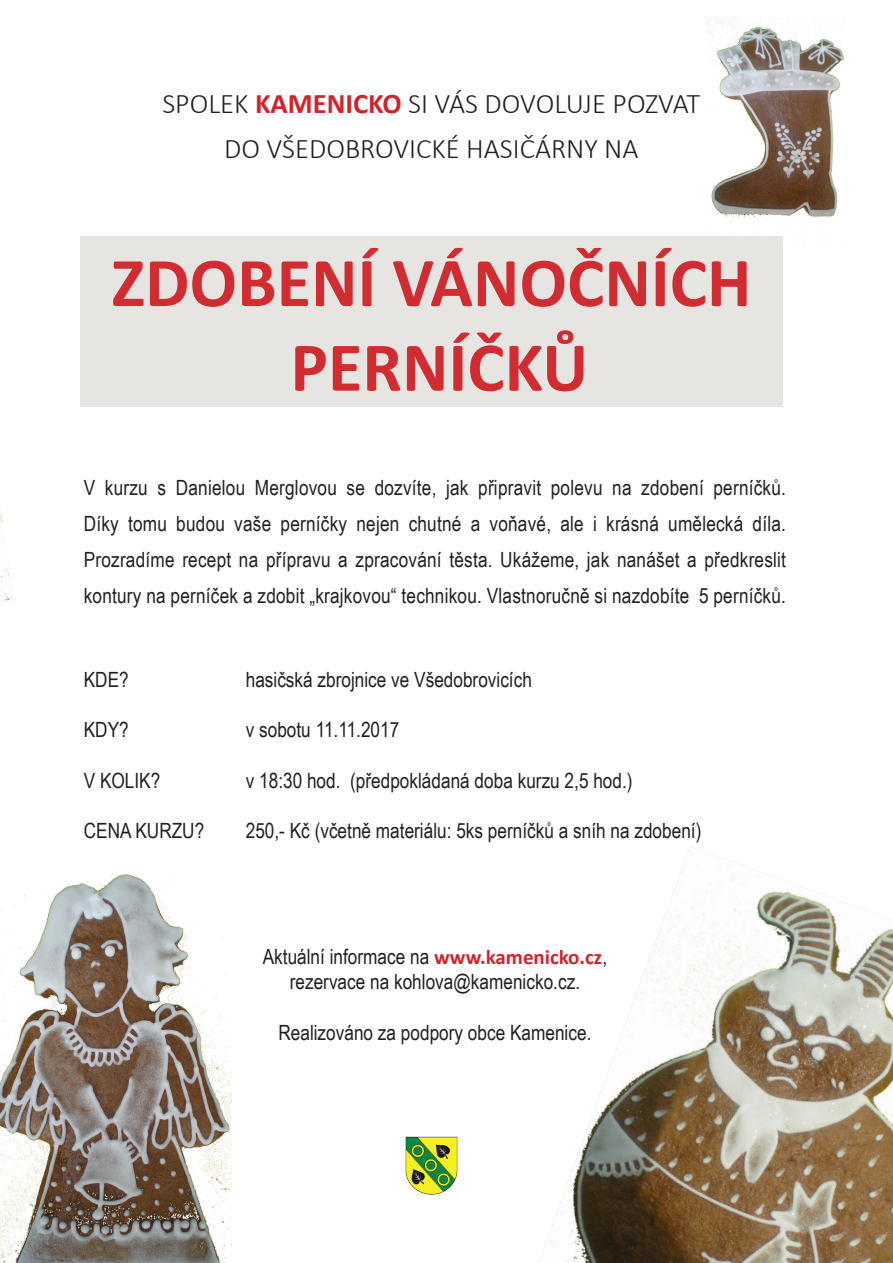
<style>
.page{position:relative;width:893px;height:1263px;background:#fff}
.page>*{position:absolute;margin:0;border:0;box-sizing:border-box;transform-origin:0 0}
.t1{font:700 70.5px "Calibri";color:#d12c32}
.t2{font:300 28.5px "Calibri";color:#231f20}
.t3{font:21px/36px "Arial Narrow";color:#231f20;text-align:justify}
.s1{font-weight:700;color:#d1232a}
.s2{font-family:"Calibri";font-weight:700;color:#d1232a}
.s3{font-family:"Minion Pro";color:#10592f}
</style>
<div class="page">
<img style="left:405px;top:1136px;width:53px;height:59px">
<img style="left:0;top:515px;width:3px;height:8px">
<img style="left:0;top:569px;width:13px;height:32px">
<img style="left:0;top:874px;width:232px;height:389px">
<img style="left:706px;top:17px;width:138px;height:229px">
<img style="left:538px;top:846px;width:355px;height:417px">
<div style="left:80px;top:236px;width:703px;height:171px;background:#e7e5e2"></div>
<p class="t2" style="left:162px;top:86px;width:540px">SPOLEK <span class="s1">KAMENICKO</span> SI VÁS DOVOLUJE POZVAT</p>
<p class="t2" style="left:224px;top:131px;width:416px">DO VŠEDOBROVICKÉ HASIČÁRNY NA</p>
<p class="t1" style="left:111px;top:233px;width:642px">ZDOBENÍ VÁNOČNÍCH</p>
<p class="t1" style="left:290px;top:317px;width:299px">PERNÍČKŮ</p>
<p class="t3" style="left:84px;top:469px;width:704px">V kurzu s Danielou Merglovou se dozvíte, jak připravit polevu na zdobení perníčků.<br>Díky tomu budou vaše perníčky nejen chutné a voňavé, ale i krásná umělecká díla.<br>Prozradíme recept na přípravu a zpracování těsta. Ukážeme, jak nanášet a předkreslit kontury na perníček a zdobit „krajkovou“ technikou. Vlastnoručně si nazdobíte 5 perníčků.</p>
<p class="t3" style="left:84px;top:661px;width:46px">KDE?</p>
<p class="t3" style="left:246px;top:661px;width:288px">hasičská zbrojnice ve Všedobrovicích</p>
<p class="t3" style="left:84px;top:711px;width:46px">KDY?</p>
<p class="t3" style="left:246px;top:711px;width:155px">v sobotu 11.11.2017</p>
<p class="t3" style="left:84px;top:762px;width:78px">V KOLIK?</p>
<p class="t3" style="left:246px;top:762px;width:388px">v 18:30 hod. (předpokládaná doba kurzu 2,5 hod.)</p>
<p class="t3" style="left:84px;top:812px;width:122px">CENA KURZU?</p>
<p class="t3" style="left:246px;top:812px;width:457px">250,- Kč (včetně materiálu: 5ks perníčků a sníh na zdobení)</p>
<p class="t3" style="left:263px;top:938px;width:346px">Aktuální informace na <span class="s2">www.kamenicko.cz</span>,</p>
<p class="t3" style="left:290px;top:963px;width:292px">rezervace na kohlova@kamenicko.cz<span class="s3">.</span></p>
<p class="t3" style="left:278px;top:1014px;width:315px">Realizováno za podpory obce Kamenice.</p>
</div>
